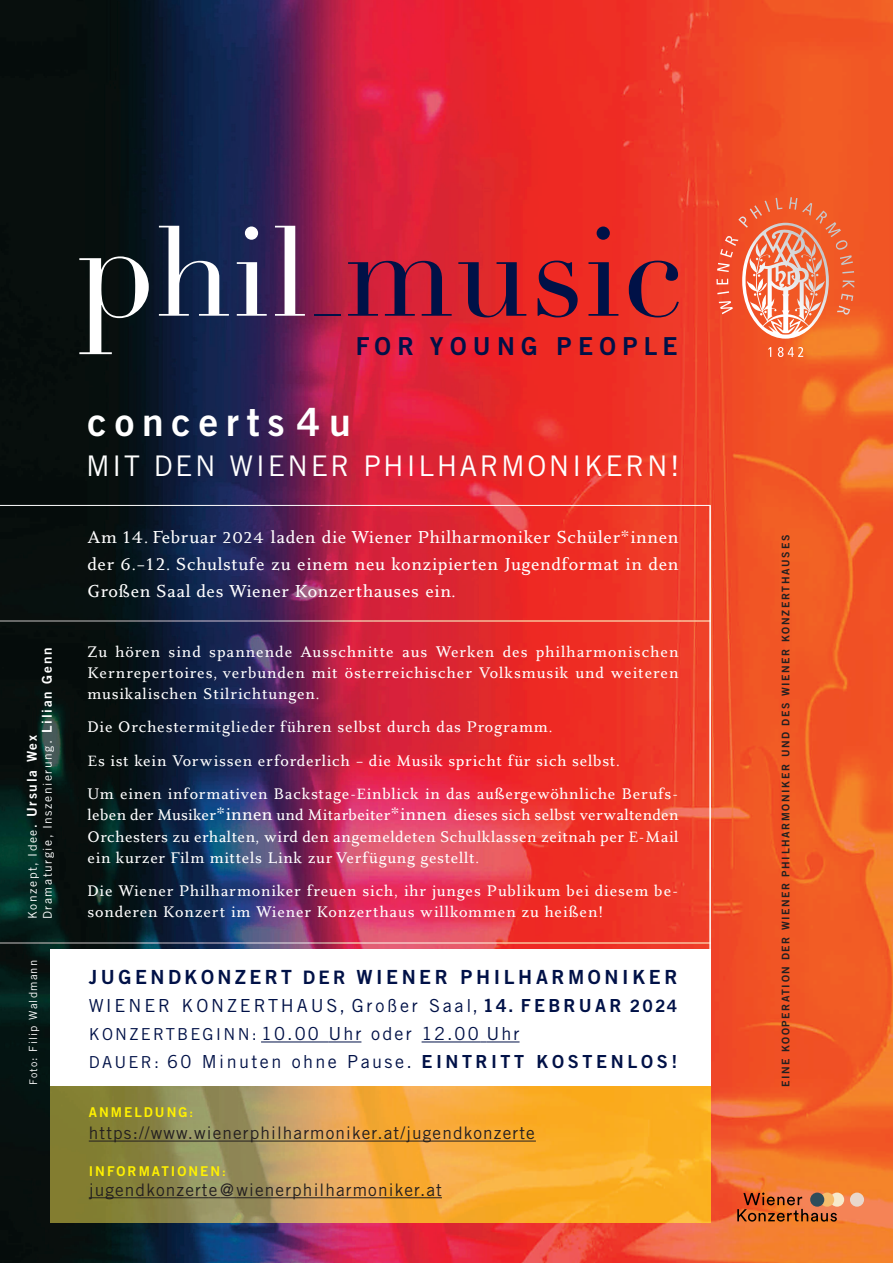
<style>
.page{position:relative;width:893px;height:1263px;background:#fff}
.page>*{position:absolute;margin:0;border:0;box-sizing:border-box;transform-origin:0 0}
.t1{font:124.8px "Didot";letter-spacing:.01em;color:#001147}
.t2{font:53.55px "Didot";color:#001147}
.t3{font:39px "Trade Gothic Bold Two";letter-spacing:.2em;color:#fff}
.t4{font:28.5px "Trade Gothic";letter-spacing:.09em;color:#fff}
.t5{font:24.75px "Trade Gothic Bold Two";letter-spacing:.255em;color:#001147}
.t6{font:19.5px "Trade Gothic Bold Two";letter-spacing:.18em;color:#001147}
.t7{font:500 18.6px/27px "Eplica";letter-spacing:.03em;color:#fff;text-align:justify}
.t8{font:18px/27.6px "Trade Gothic";letter-spacing:.135em;color:#001147}
.t9{font:17.25px "Trade Gothic";letter-spacing:.065em;color:#231f20}
.t10{font:500 16.5px/21px "Eplica";letter-spacing:.05em;color:#fff;text-align:justify}
.t11{font:13.5px "Trade Gothic Bold Two";letter-spacing:.15em;color:#fff101}
.t12{font:12px/15.1px "Trade Gothic";letter-spacing:.13em;color:#fff}
.t13{font:11.25px "Trade Gothic";letter-spacing:.105em;color:#fff}
.t14{font:10.5px "Trade Gothic Bold Two";letter-spacing:.155em;color:#231f20}
.s1{font-family:"Trade Gothic Bold Two"}
.s2{font-family:"Trade Gothic Bold Two";font-size:13.5px}
.s3{font-size:13.5px}
.s4{font-size:10.5px}
.s5{font-size:135.3px;color:#fff}
.s6{color:#fff}
.s7{font-size:17.25px}
.s8{font-family:"Mrs Eaves Roman";font-weight:400;font-size:17.1px}
.s9{font-size:18.6px}
.s10{font-family:"Trade Gothic Bold Two";font-size:17.1px}
.s11{font-size:16.5px}
.s12{font-size:12px}
</style>
<div class="page">
<img style="left:0;top:0;width:893px;height:1263px">
<svg style="left:737px;top:1192px;width:100px;height:29px;background:#bd5c2e"></svg>
<div style="left:850px;top:1192px;width:14px;height:15px;background:#e9d7cc;border-radius:50%"></div>
<div style="left:830px;top:1192px;width:14px;height:15px;background:#f7eacc;border-radius:50%"></div>
<div style="left:820px;top:1192px;width:14px;height:15px;background:#f6be6e;border-radius:50%"></div>
<div style="left:810px;top:1192px;width:14px;height:15px;background:#2e4d5b;border-radius:50%"></div>
<div style="left:51px;top:950px;width:660px;height:136px;background:#fff"></div>
<img style="left:51px;top:1086px;width:660px;height:136px">
<svg style="left:716px;top:197px;width:138px;height:160px;background:#ef754d"></svg>
<hr style="left:0;top:505px;width:711px;height:1px;background:#fff">
<img style="left:0;top:621px;width:709px;height:1px">
<img style="left:0;top:943px;width:709px;height:1px">
<hr style="left:89px;top:1140px;width:447px;height:1px;background:#231f20">
<hr style="left:89px;top:1197px;width:120px;height:1px;background:#231f20">
<svg style="left:209px;top:1197px;width:28px;height:1px"></svg>
<hr style="left:237px;top:1197px;width:205px;height:1px;background:#231f20">
<hr style="left:709px;top:505px;width:2px;height:580px;background:#fff">
<hr style="left:261px;top:1041px;width:67px;height:1px;background:#001147">
<hr style="left:328px;top:1041px;width:33px;height:1px;background:#001147">
<svg style="left:422px;top:1041px;width:12px;height:1px"></svg>
<hr style="left:434px;top:1041px;width:47px;height:1px;background:#001147">
<hr style="left:486px;top:1041px;width:34px;height:1px;background:#001147">
<p class="t12" style="left:26px;top:919px;width:273px;rotate:-90deg">Konzept, Idee<span class="s1">.</span> <span class="s2">Ursula Wex<br></span>Dramaturgie, Inszenierung<span class="s3">.</span> <span class="s2">Lilian Genn</span></p>
<p class="t13" style="left:29px;top:1085px;width:127px;rotate:-90deg"><span class="s4">Foto</span>: Filip Waldmann</p>
<h1 class="t1" style="left:76px;top:198px;width:609px"><span class="s5">p</span><span class="s6">hil</span> music</h1>
<h2 class="t2" style="left:314px;top:260px;width:28px">_</h2>
<h3 class="t5" style="left:356px;top:337px;width:323px">FOR YOUNG PEOPLE</h3>
<h3 class="t3" style="left:87px;top:408px;width:265px">concerts4u</h3>
<h3 class="t4" style="left:86px;top:456px;width:595px">MIT DEN WIENER PHILHARMONIKERN!</h3>
<p class="t7" style="left:87px;top:523px;width:593px">Am 14. Februar <span class="s7">2024</span> laden die Wiener Philharmoniker Schüler*innen der 6.-1 2. Schulstufe zu einem neu konzipierten Jugendformat in den Großen Saal des Wiener Konzerthauses ein.</p>
<p class="t10" style="left:87px;top:641px;width:593px">Zu hören sind spannende Ausschnitte aus Werken des philharmonischen Kernrepertoires, verbunden mit österreichischer Volksmusik und weiteren musikalischen Stilrichtungen.</p>
<p class="t10" style="left:87px;top:710px;width:593px;line-height:33.5px;text-align:left">Die Orchestermitglieder führen selbst durch das Programm.<br><span class="s8">E</span>s ist kein Vorwissen erforderlich - die Musik spricht für sich selbst.<br>Um einen informativen Backstage–<span class="s8">E</span>inblick in das außergewöhnliche Berufs–</p>
<p class="t10" style="left:87px;top:804px;width:593px">leben der Musiker<span class="s9">*innen</span> und Mitarbeiter<span class="s9">*innen</span> dieses sich selbst verwaltenden Orchesters zu erhalten, wird den angemeldeten Schulklassen zeitnah per <span class="s8">E</span>–Mail ein kurzer Film mittels Link zur Verfügung gestellt.</p>
<p class="t10" style="left:87px;top:880px;width:593px">Die Wiener Philharmoniker freuen sich, ihr junges Publikum bei diesem be– sonderen Konzert im Wiener Konzerthaus willkommen zu heißen!</p>
<p class="t6" style="left:89px;top:970px;width:590px">JUGENDKONZERT <span class="s9">DER</span> WIENER PHILHARMONIKER</p>
<p class="t8" style="left:89px;top:994px;width:590px">WIENER KONZERTHAUS, Großer Saal,<span class="s1">14. FEBRUAR</span> <span class="s10">2024<br></span><span class="s11">KONZERTBEGINN:</span> 10.00 Uhr oder 12.00 Uhr<br><span class="s11">DAUER:</span> 60 Minuten ohne Pause. <span class="s1">EINTRITT KOSTENLOS!</span></p>
<p class="t11" style="left:89px;top:1107px;width:106px">ANMELDUNG<span class="s12">:</span></p>
<p class="t9" style="left:89px;top:1127px;width:447px">https://www.wienerphilharmoniker.at/jugendkonzerte</p>
<p class="t11" style="left:89px;top:1166px;width:139px">INFORMATIONEN<span class="s12">:</span></p>
<p class="t9" style="left:89px;top:1183px;width:355px">jugendkonzerte@wienerphilharmoniker.at</p>
<p class="t14" style="left:782px;top:1087px;width:554px;rotate:-90deg">EINE KOOPERATION DER WIENER PHILHARMONIKER UND DES WIENER KONZERTHAUSES</p>
</div>
